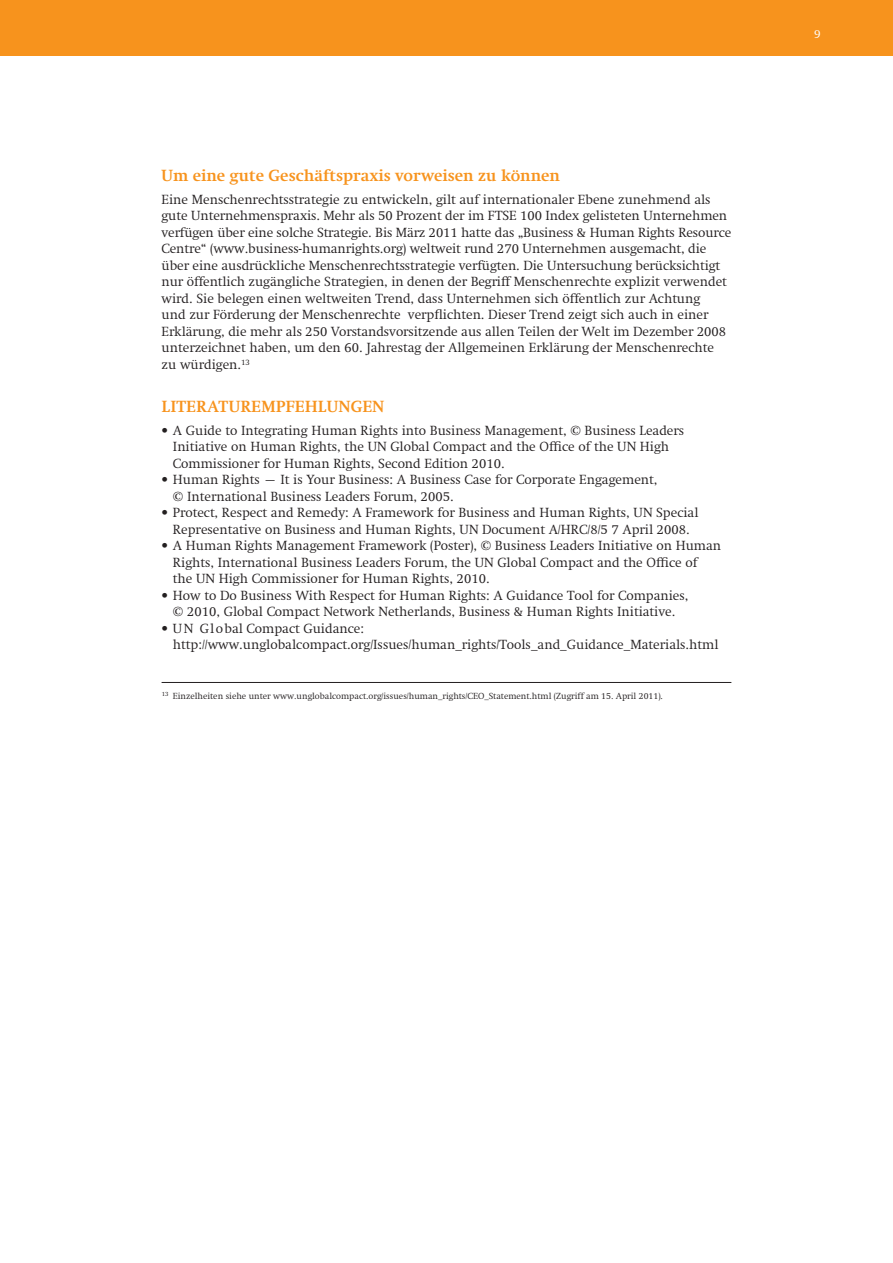
<style>
.page{position:relative;width:893px;height:1263px;background:#fff}
.page>*{position:absolute;margin:0;border:0;box-sizing:border-box;transform-origin:0 0}
.t1{font:700 16.5px "Swift Com";color:#f7931d}
.t2{font:300 13.5px/16.5px "Swift Com";color:#231f20}
.t3{font:300 12px "Swift Com";color:#fff}
.t4{font:300 9px "Swift Com";color:#231f20}
</style>
<div class="page">
<div style="left:0;top:0;width:893px;height:55px;background:#f7931d"></div>
<hr style="left:162px;top:682px;width:569px;height:1px;background:#231f20">
<p class="t1" style="left:162px;top:166px;width:400px">Um eine gute Geschäftspraxis vorweisen zu können</p>
<p class="t2" style="left:162px;top:191px;width:571px">Eine Menschenrechtsstrategie zu entwickeln, gilt auf internationaler Ebene zunehmend als gute Unternehmenspraxis. Mehr als 50 Prozent der im FTSE 100 Index gelisteten Unternehmen verfügen über eine solche Strategie. Bis März 2011 hatte das „Business &amp; Human Rights Resource Centre“ (www.business-humanrights.org) weltweit rund 270 Unternehmen ausgemacht, die über eine ausdrückliche Menschenrechtsstrategie verfügten. Die Untersuchung berücksichtigt nur öffentlich zugängliche Strategien, in denen der Begriff Menschenrechte explizit verwendet wird. Sie belegen einen weltweiten Trend, dass Unternehmen sich öffentlich zur Achtung<br>und zur Förderung der Menschenrechte verpflichten. Dieser Trend zeigt sich auch in einer Erklärung, die mehr als 250 Vorstandsvorsitzende aus allen Teilen der Welt im Dezember 2008 unterzeichnet haben, um den 60. Jahrestag der Allgemeinen Erklärung der Menschenrechte zu würdigen.<sup>13</sup></p>
<p class="t1" style="left:162px;top:397px;width:225px">LITERATUREMPFEHLUNGEN</p>
<p class="t2" style="left:173px;top:422px;width:513px;text-indent:-11px">• A Guide to Integrating Human Rights into Business Management, © Business Leaders<br>Initiative on Human Rights, the UN Global Compact and the Office of the UN High<br>Commissioner for Human Rights, Second Edition 2010.</p>
<p class="t2" style="left:173px;top:471px;width:486px;text-indent:-11px">• Human Rights – It is Your Business: A Business Case for Corporate Engagement, © International Business Leaders Forum, 2005.</p>
<p class="t2" style="left:162px;top:504px;width:538px;text-align:center">• Protect, Respect and Remedy: A Framework for Business and Human Rights, UN Special<br>Representative on Business and Human Rights, UN Document A/HRC/8/5 7 April 2008.</p>
<p class="t2" style="left:173px;top:537px;width:550px;text-indent:-11px">• A Human Rights Management Framework (Poster), © Business Leaders Initiative on Human<br>Rights, International Business Leaders Forum, the UN Global Compact and the Office of<br>the UN High Commissioner for Human Rights, 2010.</p>
<p class="t2" style="left:162px;top:587px;width:528px;text-align:center">• How to Do Business With Respect for Human Rights: A Guidance Tool for Companies, © 2010, Global Compact Network Netherlands, Business &amp; Human Rights Initiative.</p>
<p class="t2" style="left:173px;top:620px;width:547px;text-indent:-11px">• UN Global Compact Guidance: http://www.unglobalcompact.org/Issues/human_rights/Tools_and_Guidance_Materials.html</p>
<p class="t4" style="left:162px;top:690px;width:503px"><sup>13</sup> Einzelheiten siehe unter www.unglobalcompact.org/issues/human_rights/CEO_Statement.html (Zugriff am 15. April 2011).</p>
<p class="t3" style="left:814px;top:27px;width:8px">9</p>
</div>
